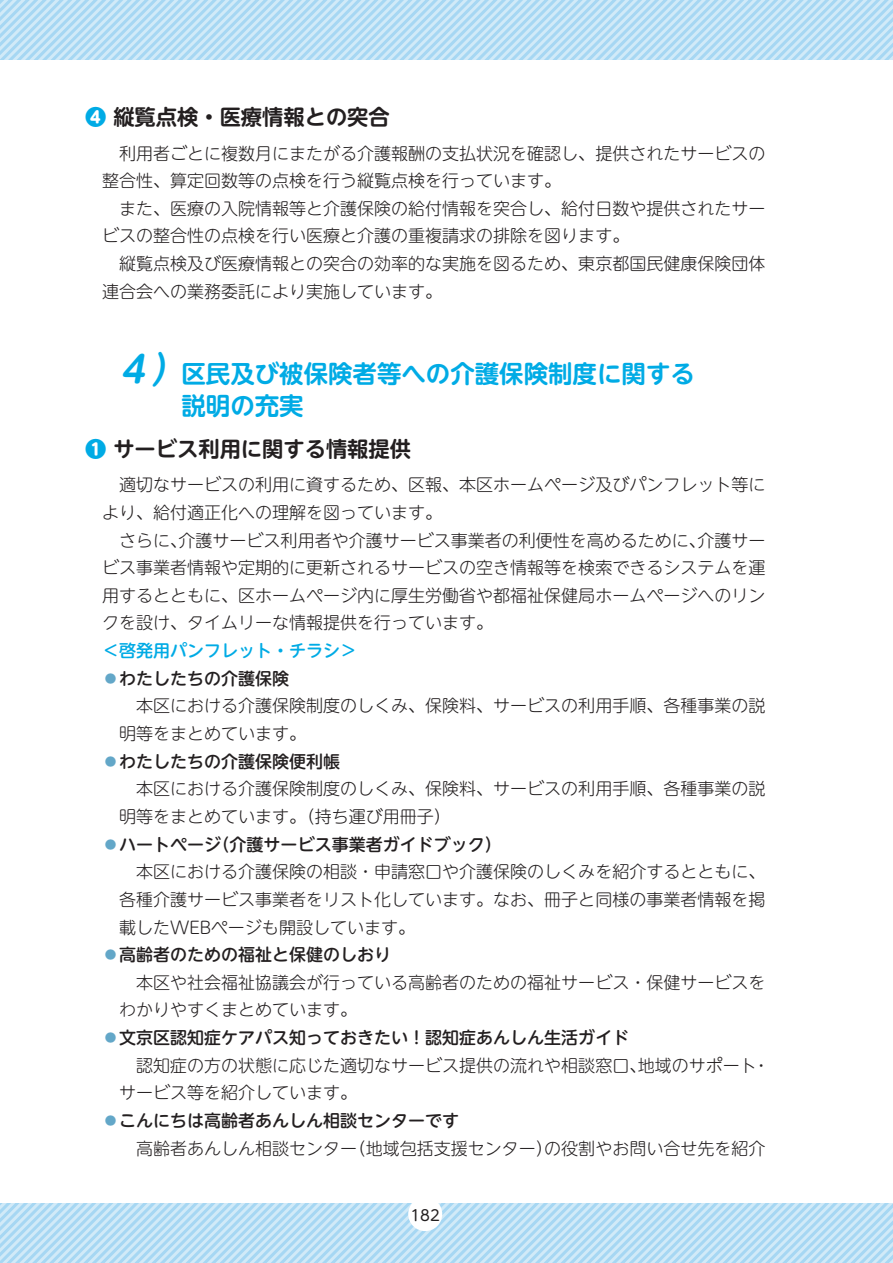
<style>
.page{position:relative;width:893px;height:1263px;background:#fff}
.page>*{position:absolute;margin:0;border:0;box-sizing:border-box;transform-origin:0 0}
.t1{font:700 24.45px/32.2px "UD Shin M Go Pr 6 N De";color:#00abe5}
.t2{font:700 21.3px "UD Shin M Go Pr 6 N De";color:#231f20}
.t3{font:300 16.95px/27.6px "UD Shin M Go Pr 6 N";color:#231f20}
.t4{font:500 16.95px "UD Shin M Go Pr 6 N";color:#231f20}
.t5{font:500 16.95px/27.6px "UD Shin M Go Pr 6 N";color:#00abe5}
.t6{font:14.85px "UD Shin M Go Pr 6 N";color:#231f20}
.s1{font-family:"UD Shin M Go Pr 6 N";font-weight:800;color:#00abe5}
.s2{font-style:italic;font-size:36.15px}
.s3{color:#63a7c8}
.s4{color:#231f20}
</style>
<div class="page">
<svg style="left:0;top:1203px;width:893px;height:60px;background:#bbe0f5"></svg>
<svg style="left:0;top:0;width:893px;height:60px;background:#bbe0f5"></svg>
<div style="left:408px;top:1197px;width:34px;height:34px;background:#fff;border-radius:50%"></div>
<p class="t2" style="left:85px;top:99px;width:306px"><span class="s1">❹</span> 縦覧点検・医療情報との突合</p>
<p class="t3" style="left:102px;top:138px;width:665px">　利用者ごとに複数月にまたがる介護報酬の支払状況を確認し、提供されたサービスの整合性、算定回数等の点検を行う縦覧点検を行っています。<br>　また、医療の入院情報等と介護保険の給付情報を突合し、給付日数や提供されたサービスの整合性の点検を行い医療と介護の重複請求の排除を図ります。<br>　縦覧点検及び医療情報との突合の効率的な実施を図るため、東京都国民健康保険団体連合会への業務委託により実施しています。</p>
<h1 class="t1" style="left:181px;top:356px;width:515px;text-indent:-67px"><span class="s2">４）</span>区民及び被保険者等への介護保険制度に関する説明の充実</h1>
<p class="t2" style="left:85px;top:430px;width:327px"><span class="s1">❶</span> サービス利用に関する情報提供</p>
<p class="t3" style="left:102px;top:470px;width:665px">　適切なサービスの利用に資するため、区報、本区ホームページ及びパンフレット等により、給付適正化への理解を図っています。<br>　さらに、介護サービス利用者や介護サービス事業者の利便性を高めるために、介護サービス事業者情報や定期的に更新されるサービスの空き情報等を検索できるシステムを運用するとともに、区ホームページ内に厚生労働省や都福祉保健局ホームページへのリンクを設け、タイムリーな情報提供を行っています。</p>
<p class="t5" style="left:102px;top:636px;width:257px">＜啓発用パンフレット・チラシ＞<span class="s3">⃝</span><span class="s4">わたしたちの介護保険</span></p>
<p class="t3" style="left:136px;top:691px;width:631px">本区における介護保険制度のしくみ、保険料、サービスの利用手順、各種事業の説</p>
<p class="t3" style="left:119px;top:719px;width:189px">明等をまとめています。</p>
<p class="t4" style="left:102px;top:747px;width:240px"><span class="s3">⃝</span>わたしたちの介護保険便利帳</p>
<p class="t3" style="left:136px;top:774px;width:631px">本区における介護保険制度のしくみ、保険料、サービスの利用手順、各種事業の説</p>
<p class="t3" style="left:119px;top:802px;width:333px">明等をまとめています。（持ち運び用冊子）</p>
<p class="t4" style="left:102px;top:830px;width:401px"><span class="s3">⃝</span>ハートページ（介護サービス事業者ガイドブック）</p>
<p class="t3" style="left:136px;top:857px;width:631px">本区における介護保険の相談・申請窓口や介護保険のしくみを紹介するとともに、</p>
<p class="t3" style="left:119px;top:885px;width:648px">各種介護サービス事業者をリスト化しています。なお、冊子と同様の事業者情報を掲</p>
<p class="t3" style="left:119px;top:912px;width:297px">載したWEBページも開設しています。</p>
<p class="t4" style="left:102px;top:940px;width:291px"><span class="s3">⃝</span>高齢者のための福祉と保健のしおり</p>
<p class="t3" style="left:136px;top:968px;width:631px">本区や社会福祉協議会が行っている高齢者のための福祉サービス・保健サービスを</p>
<p class="t3" style="left:119px;top:995px;width:240px">わかりやすくまとめています。</p>
<p class="t4" style="left:102px;top:1023px;width:529px"><span class="s3">⃝</span>文京区認知症ケアパス知っておきたい！認知症あんしん生活ガイド</p>
<p class="t3" style="left:136px;top:1050px;width:635px">認知症の方の状態に応じた適切なサービス提供の流れや相談窓口、地域のサポート・</p>
<p class="t3" style="left:119px;top:1078px;width:240px">サービス等を紹介しています。</p>
<p class="t4" style="left:102px;top:1106px;width:359px"><span class="s3">⃝</span>こんにちは高齢者あんしん相談センターです</p>
<p class="t3" style="left:136px;top:1133px;width:631px">高齢者あんしん相談センター（地域包括支援センター）の役割やお問い合せ先を紹介</p>
<p class="t6" style="left:410px;top:1203px;width:31px">182</p>
</div>
